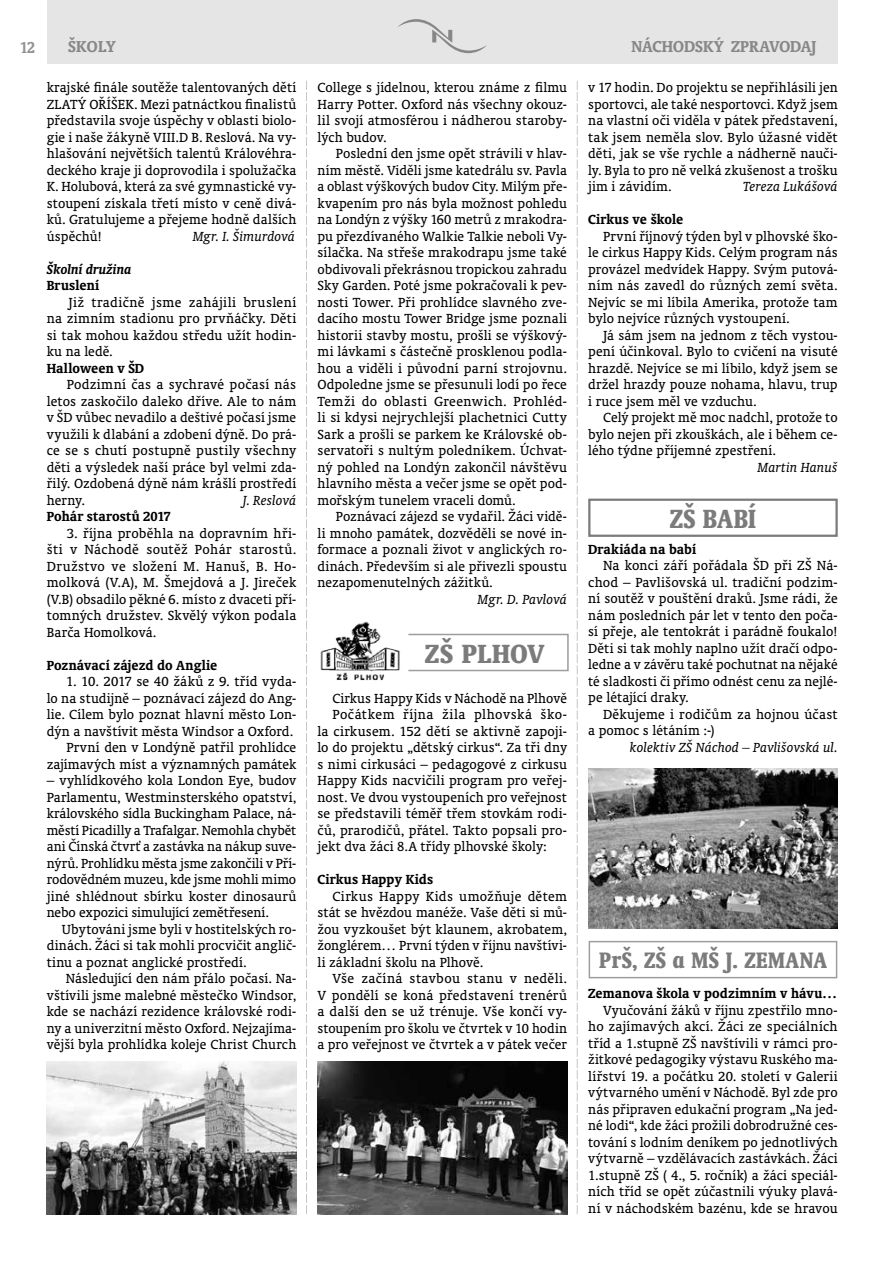
<style>
.page{position:relative;width:893px;height:1263px;background:#fff}
.page>*{position:absolute;margin:0;border:0;box-sizing:border-box;transform-origin:0 0}
.t1{font:700 condensed 30px "Oranda AT";letter-spacing:.015em;color:#7c7b7b}
.t2{font:700 condensed 30px "Oranda AT";letter-spacing:.015em;color:#7c7b7b;scale:.92 1}
.t3{font:700 condensed 25.5px "Oranda AT";letter-spacing:.025em;color:#7c7b7b;scale:.92 1}
.t4{font:700 18px "Oranda AT";color:#878787}
.t5{font:700 18px "Oranda AT";color:#929292;scale:.9 1}
.t6{font:15px/16.5px "Oranda AT";letter-spacing:.005em;color:#000;text-align:justify}
.t7{font:700 15px "Oranda AT";letter-spacing:.005em;color:#000}
.t8{font:italic 15px "Oranda AT";letter-spacing:.005em;color:#000}
.t9{font:15px "Oranda AT";letter-spacing:.035em;color:#000}
.t10{font:italic 700 15px "Oranda AT";letter-spacing:.005em;color:#000}
</style>
<div class="page">
<div style="left:47px;top:0;width:791px;height:64px;background:#e5e5e5"></div>
<svg style="left:398px;top:19px;width:89px;height:34px"></svg>
<svg style="left:306px;top:81px;width:1px;height:1133px"></svg>
<svg style="left:577px;top:81px;width:1px;height:1133px"></svg>
<div style="left:319px;top:634px;width:250px;height:37px;border:2px solid #9d9d9c"></div>
<svg style="left:344px;top:634px;width:64px;height:47px"></svg>
<img style="left:319px;top:621px;width:84px;height:59px">
<div style="left:589px;top:941px;width:248px;height:37px;border:2px solid #9d9d9c"></div>
<img style="left:47px;top:1061px;width:249px;height:153px">
<img style="left:317px;top:1061px;width:250px;height:153px">
<div style="left:588px;top:499px;width:250px;height:38px;border:2px solid #7c7b7b"></div>
<img style="left:588px;top:769px;width:250px;height:159px">
<p class="t5" style="left:20px;top:37px;width:18px">12</p>
<p class="t4" style="left:68px;top:36px;width:49px">ŠKOLY</p>
<p class="t4" style="left:631px;top:36px;width:187px">NÁCHODSKÝ ZPRAVODAJ</p>
<p class="t6" style="left:47px;top:79px;width:251px">krajské finále soutěže talentovaných dětí ZLATÝ OŘÍŠEK. Mezi patnáctkou finalistů představila svoje úspěchy v oblasti biolo&shy;gie i naše žákyně VIII.D B. Reslová. Na vy&shy;hlašování největších talentů Královéhra&shy;deckého kraje ji doprovodila i spolužačka K. Holubová, která za své gymnastické vy&shy;stoupení získala třetí místo v ceně divá&shy;ků. Gratulujeme a přejeme hodně dalších úspěchů!</p>
<p class="t8" style="left:193px;top:228px;width:104px">Mgr. I. Šimurdová</p>
<p class="t10" style="left:47px;top:260px;width:86px">Školní družina</p>
<p class="t7" style="left:47px;top:277px;width:54px">Bruslení</p>
<p class="t6" style="left:47px;top:294px;width:251px;text-indent:22px">Již tradičně jsme zahájili bruslení na zimním stadionu pro prvňáčky. Děti si tak mohou každou středu užít hodin&shy;ku na ledě.</p>
<p class="t7" style="left:47px;top:359px;width:99px">Halloween v ŠD</p>
<p class="t6" style="left:47px;top:376px;width:251px;text-indent:20px">Podzimní čas a sychravé počasí nás letos zaskočilo daleko dříve. Ale to nám v ŠD vůbec nevadilo a deštivé počasí jsme využili k dlabání a zdobení dýně. Do prá&shy;ce se s chutí postupně pustily všechny děti a výsledek naší práce byl velmi zda&shy;řilý. Ozdobená dýně nám krášlí prostředí herny.</p>
<p class="t8" style="left:243px;top:492px;width:55px">J. Reslová</p>
<p class="t7" style="left:47px;top:508px;width:126px">Pohár starostů 2017</p>
<p class="t6" style="left:47px;top:525px;width:251px;text-indent:20px">3. října proběhla na dopravním hři&shy;šti v Náchodě soutěž Pohár starostů.<br>Družstvo ve složení M. Hanuš, B. Ho&shy;molková (V.A), M. Šmejdová a J. Jireček (V.B) obsadilo pěkné 6. místo z dvaceti pří&shy;tomných družstev. Skvělý výkon podala Barča Homolková.</p>
<p class="t7" style="left:47px;top:656px;width:172px">Poznávací zájezd do Anglie</p>
<p class="t6" style="left:47px;top:673px;width:251px;text-align:right">1. 10. 2017 se 40 žáků z 9. tříd vyda-<br>lo na studijně – poznávací zájezd do Ang&shy;lie. Cílem bylo poznat hlavní město Lon&shy;dýn a navštívit města Windsor a Oxford.<br>První den v Londýně patřil prohlídce zajímavých míst a významných památek</p>
<p class="t6" style="left:47px;top:772px;width:251px">– vyhlídkového kola London Eye, budov Parlamentu, Westminsterského opatství, královského sídla Buckingham Palace, ná&shy;městí Picadilly a Trafalgar. Nemohla chybět ani Čínská čtvrť a zastávka na nákup suve&shy;nýrů. Prohlídku města jsme zakončili v Pří&shy;rodovědném muzeu, kde jsme mohli mimo jiné shlédnout sbírku koster dinosaurů nebo expozici simulující zemětřesení.</p>
<p class="t6" style="left:47px;top:921px;width:251px;text-indent:15px">Ubytováni jsme byli v hostitelských ro&shy;dinách. Žáci si tak mohli procvičit anglič&shy;tinu a poznat anglické prostředí.</p>
<p class="t6" style="left:47px;top:970px;width:251px;text-indent:19px">Následující den nám přálo počasí. Na&shy;vštívili jsme malebné městečko Windsor, kde se nachází rezidence královské rodi&shy;ny a univerzitní město Oxford. Nejzajíma&shy;vější byla prohlídka koleje Christ Church</p>
<p class="t6" style="left:318px;top:79px;width:251px">College s jídelnou, kterou známe z filmu Harry Potter. Oxford nás všechny okouz&shy;lil svojí atmosférou i nádherou staroby&shy;lých budov.</p>
<p class="t6" style="left:318px;top:145px;width:251px;text-indent:18px">Poslední den jsme opět strávili v hlav&shy;ním městě. Viděli jsme katedrálu sv. Pavla a oblast výškových budov City. Milým pře&shy;kvapením pro nás byla možnost pohledu na Londýn z výšky 160 metrů z mrakodra&shy;pu přezdívaného Walkie Talkie neboli Vy&shy;sílačka. Na střeše mrakodrapu jsme také obdivovali překrásnou tropickou zahradu Sky Garden. Poté jsme pokračovali k pev&shy;nosti Tower. Při prohlídce slavného zve&shy;dacího mostu Tower Bridge jsme poznali historii stavby mostu, prošli se výškový&shy;mi lávkami s částečně prosklenou podla&shy;hou a viděli i původní parní strojovnu.<br>Odpoledne jsme se přesunuli lodí po řece Temži do oblasti Greenwich. Prohléd&shy;li si kdysi nejrychlejší plachetnici Cutty Sark a prošli se parkem ke Královské ob&shy;servatoři s nultým poledníkem. Úchvat&shy;ný pohled na Londýn zakončil návštěvu hlavního města a večer jsme se opět pod&shy;mořským tunelem vraceli domů.</p>
<p class="t6" style="left:318px;top:508px;width:251px;text-indent:18px">Poznávací zájezd se vydařil. Žáci vidě&shy;li mnoho památek, dozvěděli se nové in&shy;formace a poznali život v anglických ro&shy;dinách. Především si ale přivezli spoustu nezapomenutelných zážitků.</p>
<p class="t8" style="left:478px;top:591px;width:91px">Mgr. D. Pavlová</p>
<h1 class="t1" style="left:425px;top:636px;width:121px">ZŠ PLHOV</h1>
<p class="t6" style="left:332px;top:690px;width:236px">Cirkus Happy Kids v Náchodě na Plhově</p>
<p class="t9" style="left:332px;top:706px;width:236px">Počátkem října žila plhovská ško-</p>
<p class="t6" style="left:317px;top:723px;width:251px">la cirkusem. 152 dětí se aktivně zapoji-</p>
<p class="t6" style="left:317px;top:739px;width:251px">lo do projektu „dětský cirkus“. Za tři dny</p>
<p class="t6" style="left:317px;top:756px;width:251px">s nimi cirkusáci – pedagogové z cirkusu</p>
<p class="t6" style="left:317px;top:772px;width:251px">Happy Kids nacvičili program pro veřej-</p>
<p class="t6" style="left:317px;top:789px;width:251px">nost. Ve dvou vystoupeních pro veřejnost</p>
<p class="t6" style="left:317px;top:805px;width:251px">se představili téměř třem stovkám rodi-</p>
<p class="t6" style="left:317px;top:822px;width:251px">čů, prarodičů, přátel. Takto popsali pro-</p>
<p class="t6" style="left:317px;top:838px;width:231px">jekt dva žáci 8.A třídy plhovské školy:</p>
<p class="t7" style="left:317px;top:871px;width:117px">Cirkus Happy Kids</p>
<p class="t6" style="left:317px;top:888px;width:251px;text-indent:15px">Cirkus Happy Kids umožňuje dětem stát se hvězdou manéže. Vaše děti si mů&shy;žou vyzkoušet být klaunem, akrobatem, žonglérem… První týden v říjnu navštívi&shy;li základní školu na Plhově.</p>
<p class="t6" style="left:317px;top:970px;width:251px;text-indent:15px">Vše začíná stavbou stanu v neděli.<br>V pondělí se koná představení trenérů a další den se už trénuje. Vše končí vy&shy;stoupením pro školu ve čtvrtek v 10 hodin a pro veřejnost ve čtvrtek a v pátek večer</p>
<p class="t6" style="left:588px;top:79px;width:251px">v 17 hodin. Do projektu se nepřihlásili jen sportovci, ale také nesportovci. Když jsem na vlastní oči viděla v pátek představení, tak jsem neměla slov. Bylo úžasné vidět děti, jak se vše rychle a nádherně nauči&shy;ly. Byla to pro ně velká zkušenost a trošku jim i závidím.</p>
<p class="t8" style="left:743px;top:178px;width:96px">Tereza Lukášová</p>
<p class="t7" style="left:588px;top:211px;width:97px">Cirkus ve škole</p>
<p class="t6" style="left:588px;top:228px;width:251px;text-indent:15px">První říjnový týden byl v plhovské ško&shy;le cirkus Happy Kids. Celým program nás provázel medvídek Happy. Svým putová&shy;ním nás zavedl do různých zemí světa.<br>Nejvíc se mi líbila Amerika, protože tam bylo nejvíce různých vystoupení.</p>
<p class="t6" style="left:588px;top:327px;width:251px;text-indent:15px">Já sám jsem na jednom z těch vystou&shy;pení účinkoval. Bylo to cvičení na visuté hrazdě. Nejvíce se mi líbilo, když jsem se držel hrazdy pouze nohama, hlavu, trup i ruce jsem měl ve vzduchu.</p>
<p class="t6" style="left:588px;top:409px;width:251px;text-indent:15px">Celý projekt mě moc nadchl, protože to bylo nejen při zkouškách, ale i během ce&shy;lého týdne příjemné zpestření.</p>
<p class="t8" style="left:757px;top:459px;width:82px">Martin Hanuš</p>
<h1 class="t2" style="left:670px;top:501px;width:95px">ZŠ BABÍ</h1>
<p class="t7" style="left:588px;top:540px;width:109px">Drakiáda na babí</p>
<p class="t6" style="left:588px;top:557px;width:251px;text-indent:15px">Na konci září pořádala ŠD při ZŠ Ná&shy;chod – Pavlišovská ul. tradiční podzim&shy;ní soutěž v pouštění draků. Jsme rádi, že nám posledních pár let v tento den poča&shy;sí přeje, ale tentokrát i parádně foukalo!<br>Děti si tak mohly naplno užít dračí odpo&shy;ledne a v závěru také pochutnat na nějaké té sladkosti či přímo odnést cenu za nejlé&shy;pe létající draky.</p>
<p class="t6" style="left:588px;top:705px;width:251px;text-indent:15px">Děkujeme i rodičům za hojnou účast a pomoc s létáním :-)</p>
<p class="t8" style="left:630px;top:738px;width:209px">kolektiv ZŠ Náchod – Pavlišovská ul.</p>
<h2 class="t3" style="left:599px;top:945px;width:249px">PrŠ, ZŠ a MŠ J. ZEMANA</h2>
<p class="t7" style="left:588px;top:985px;width:250px">Zemanova škola v podzimním v hávu…</p>
<p class="t6" style="left:588px;top:1002px;width:251px;text-indent:15px">Vyučování žáků v říjnu zpestřilo mno&shy;ho zajímavých akcí. Žáci ze speciálních tříd a 1.stupně ZŠ navštívili v rámci pro&shy;žitkové pedagogiky výstavu Ruského ma&shy;lířství 19. a počátku 20. století v Galerii výtvarného umění v Náchodě. Byl zde pro nás připraven edukační program „Na jed&shy;né lodi“, kde žáci prožili dobrodružné ces&shy;tování s lodním deníkem po jednotlivých výtvarně – vzdělávacích zastávkách. Žáci 1.stupně ZŠ ( 4., 5. ročník) a žáci speciál&shy;ních tříd se opět zúčastnili výuky plavá&shy;ní v náchodském bazénu, kde se hravou</p>
</div>
